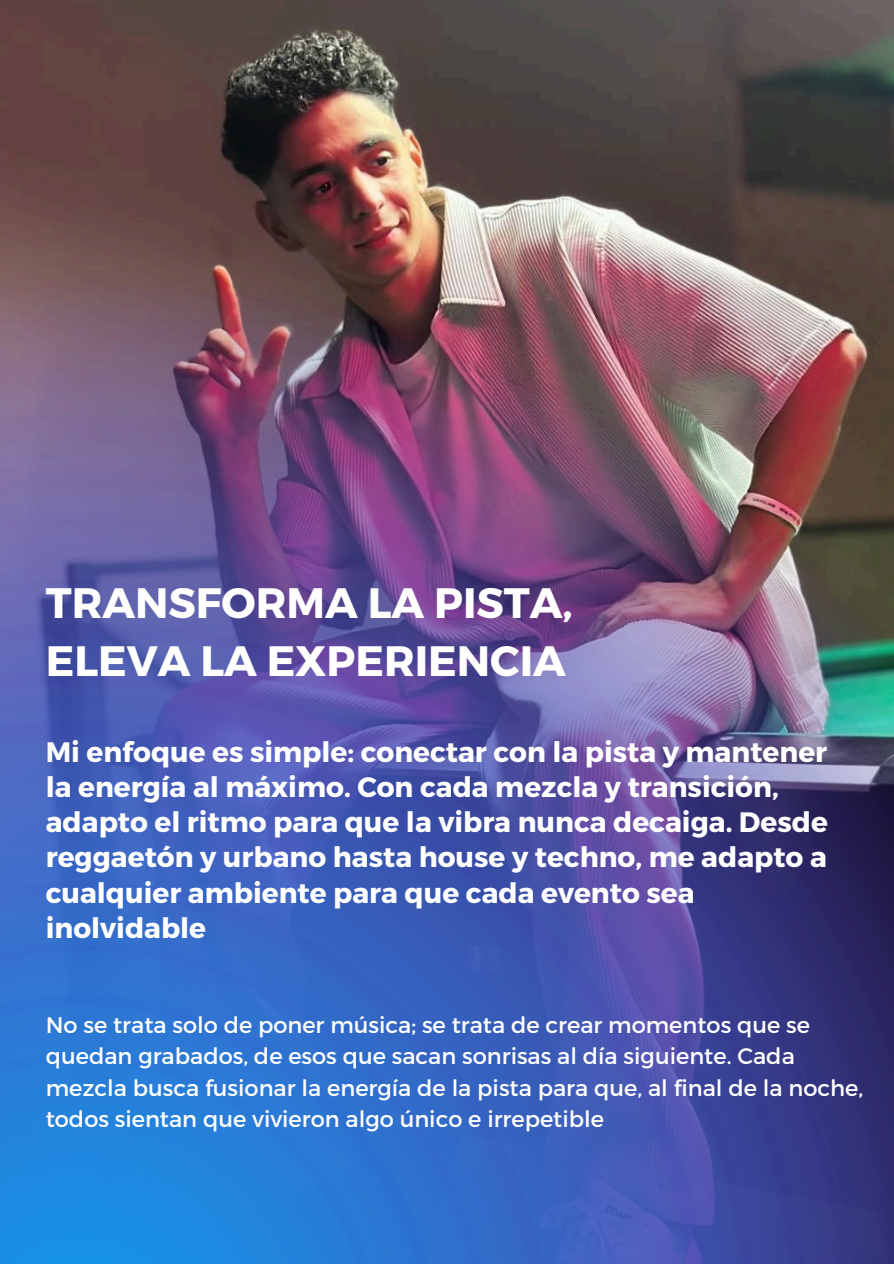
<style>
.page{position:relative;width:894px;height:1264px;background:#fff}
.page>*{position:absolute;margin:0;border:0;box-sizing:border-box;transform-origin:0 0}
.t1{font:700 42.45px/57.8px "Montserrat";color:#fff}
.t2{font:700 28.05px/35.1px "Montserrat";color:#fff}
.t3{font:22.5px/31.5px "Montserrat";color:#fff}
</style>
<div class="page">
<img style="left:0;top:0;width:893px;height:1263px">
<img style="left:0;top:270px;width:893px;height:992px">
<p class="t1" style="left:46px;top:571px;width:528px">TRANSFORMA LA PISTA,<br>ELEVA LA EXPERIENCIA</p>
<p class="t2" style="left:46px;top:733px;width:783px">Mi enfoque es simple: conectar con la pista y mantener la energía al máximo. Con cada mezcla y transición, adapto el ritmo para que la vibra nunca decaiga. Desde reggaetón y urbano hasta house y techno, me adapto a cualquier ambiente para que cada evento sea inolvidable</p>
<p class="t3" style="left:46px;top:1007px;width:818px">No se trata solo de poner música; se trata de crear momentos que se quedan grabados, de esos que sacan sonrisas al día siguiente. Cada mezcla busca fusionar la energía de la pista para que, al final de la noche, todos sientan que vivieron algo único e irrepetible</p>
</div>
